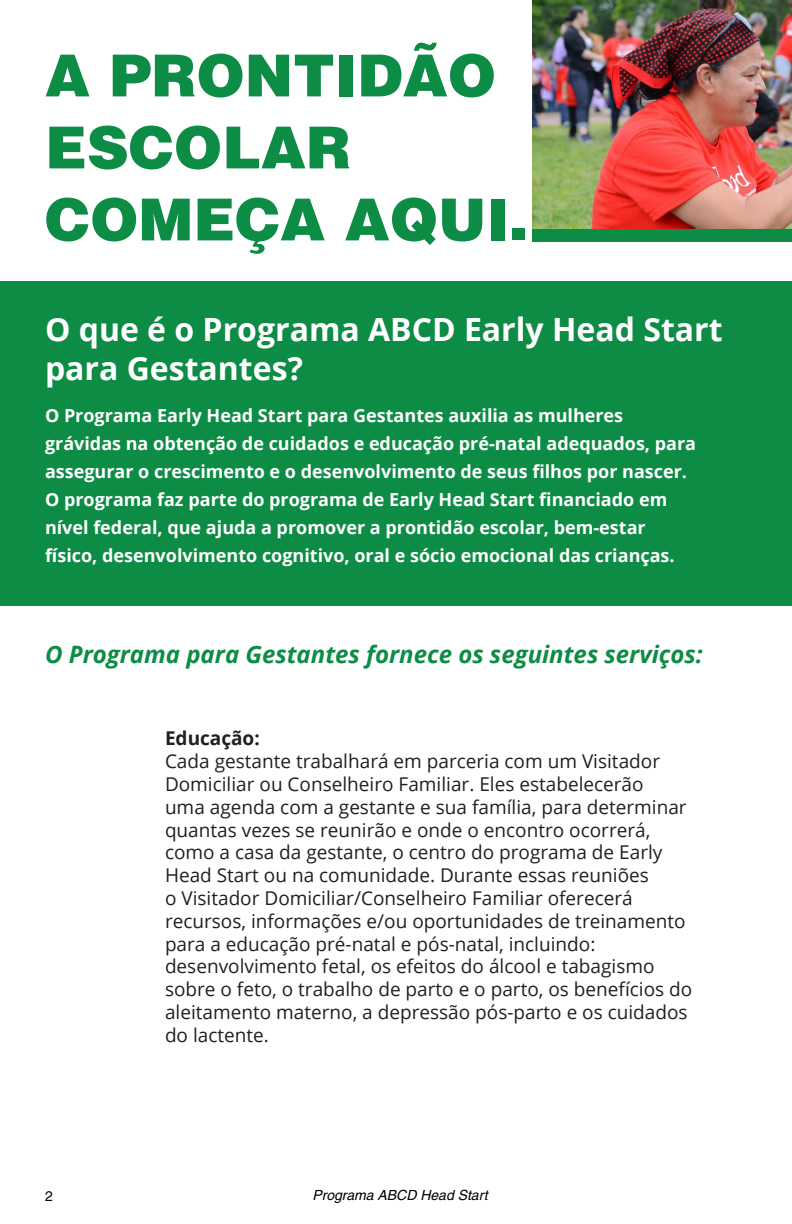
<style>
.page{position:relative;width:792px;height:1224px;background:#fff}
.page>*{position:absolute;margin:0;border:0;box-sizing:border-box;transform-origin:0 0}
.t1{font:900 58px/72px "Helvetica";color:#0d8c45}
.Topic_White{font:700 32px/38.4px "Open Sans";color:#fff}
.Bold_Italic{font:italic 700 24px "Open Sans";color:#0d8c45}
.t2{font:19px/22.8px "Open Sans";color:#231f20}
.t3{font:700 19px "Open Sans";color:#231f20}
.White_Text{font:700 18px/28px "Open Sans";color:#fff}
.t4{font:italic 14px "Helvetica";color:#000}
.t5{font:14px "Helvetica";color:#000}
</style>
<div class="page">
<div style="left:0;top:281px;width:792px;height:324px;background:#0d8c45"></div>
<img style="left:532px;top:0;width:260px;height:229px">
<div style="left:532px;top:229px;width:260px;height:13px;background:#0d8c45"></div>
<p class="t1" style="left:45px;top:38px;width:485px">A PRONTIDÃO<br>ESCOLAR<br>COMEÇA AQUI.</p>
<p class="Topic_White" style="left:45px;top:310px;width:679px">O que é o Programa ABCD Early Head Start para Gestantes?</p>
<p class="White_Text" style="left:45px;top:401px;width:653px">O Programa Early Head Start para Gestantes auxilia as mulheres grávidas na obtenção de cuidados e educação pré-natal adequados, para assegurar o crescimento e o desenvolvimento de seus filhos por nascer.<br>O programa faz parte do programa de Early Head Start financiado em nível federal, que ajuda a promover a prontidão escolar, bem-estar físico, desenvolvimento cognitivo, oral e sócio emocional das crianças.</p>
<p class="Bold_Italic" style="left:45px;top:637px;width:659px">O Programa para Gestantes fornece os seguintes serviços:</p>
<p class="t3" style="left:165px;top:725px;width:96px">Educação:</p>
<p class="t2" style="left:165px;top:749px;width:529px">Cada gestante trabalhará em parceria com um Visitador Domiciliar ou Conselheiro Familiar. Eles estabelecerão<br>uma agenda com a gestante e sua família, para determinar quantas vezes se reunirão e onde o encontro ocorrerá, como a casa da gestante, o centro do programa de Early Head Start ou na comunidade. Durante essas reuniões<br>o Visitador Domiciliar/Conselheiro Familiar oferecerá recursos, informações e/ou oportunidades de treinamento para a educação pré-natal e pós-natal, incluindo: desenvolvimento fetal, os efeitos do álcool e tabagismo sobre o feto, o trabalho de parto e o parto, os benefícios do aleitamento materno, a depressão pós-parto e os cuidados do lactente.</p>
<p class="t5" style="left:45px;top:1188px;width:9px">2</p>
<p class="t4" style="left:313px;top:1187px;width:177px">Programa ABCD Head Start</p>
</div>
